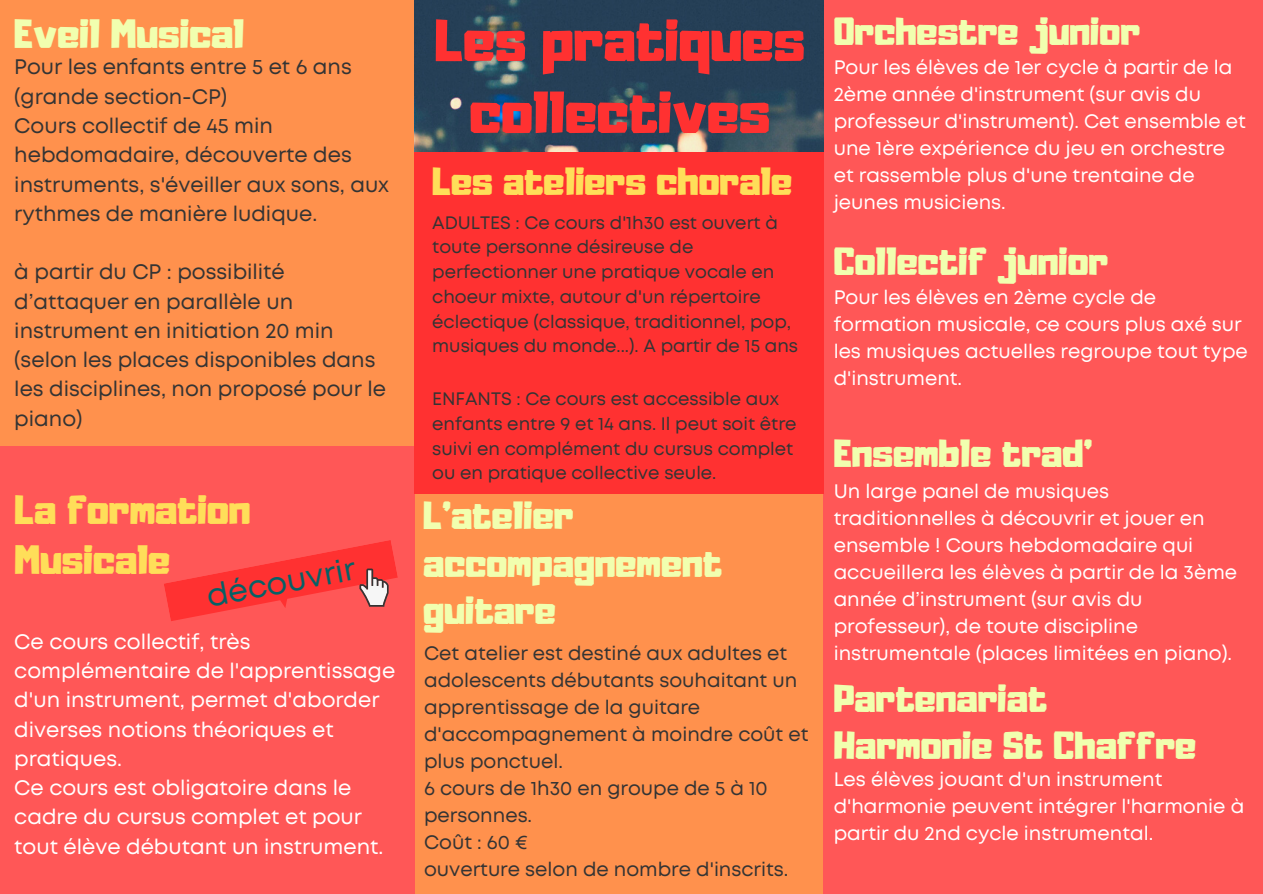
<style>
.page{position:relative;width:1263px;height:894px;background:#fff}
.page>*{position:absolute;margin:0;border:0;box-sizing:border-box;transform-origin:0 0}
.t1{font:52.05px "Adumu";color:#ff3131}
.t2{font:36px "Adumu";color:#ffde59}
.t3{font:36px "Adumu";color:#f1ffaf}
.t4{font:34.5px/47.2px "Adumu";color:#f1ffaf}
.t5{font:34.5px "Adumu";color:#ffde59}
.t6{font:31.2px "Mont";color:#066166}
.t7{font:21px/29.2px "Mont";color:#343434}
.t8{font:21px/29.2px "Mont";color:#fff}
.t9{font:19.5px/27px "Mont";color:#fff}
.t10{font:19.5px/27px "Mont";color:#343434}
.t11{font:18px/24.8px "Mont";color:#343434}
</style>
<div class="page">
<div style="left:0;top:0;width:1263px;height:893px;background:#ff914d"></div>
<div style="left:823px;top:0;width:440px;height:893px;background:#ff5757"></div>
<img style="left:414px;top:0;width:410px;height:446px">
<div style="left:0;top:446px;width:414px;height:447px;background:#ff5757"></div>
<div style="left:414px;top:152px;width:409px;height:341px;background:#ff3131"></div>
<svg style="left:164px;top:540px;width:234px;height:81px"></svg>
<p class="t3" style="left:14px;top:19px;width:232px">Eveil Musical</p>
<p class="t7" style="left:14px;top:54px;width:339px">Pour les enfants entre 5 et 6 ans (grande section-CP)</p>
<p class="t7" style="left:14px;top:112px;width:376px">Cours collectif de 45 min hebdomadaire, découverte des instruments, s'éveiller aux sons, aux rythmes de manière ludique.</p>
<p class="t7" style="left:14px;top:259px;width:373px">à partir du CP : possibilité d’attaquer en parallèle un instrument en initiation 20 min (selon les places disponibles dans les disciplines, non proposé pour le piano)</p>
<p class="t2" style="left:15px;top:495px;width:237px">La formation</p>
<p class="t2" style="left:15px;top:545px;width:157px">Musicale</p>
<p class="t6" style="left:205px;top:585px;width:152px;rotate:-11deg">découvrir</p>
<p class="t8" style="left:14px;top:628px;width:382px">Ce cours collectif, très complémentaire de l'apprentissage d'un instrument, permet d'aborder diverses notions théoriques et pratiques.</p>
<p class="t8" style="left:14px;top:774px;width:371px">Ce cours est obligatoire dans le cadre du cursus complet et pour tout élève débutant un instrument.</p>
<p class="t1" style="left:435px;top:19px;width:372px">Les pratiques</p>
<p class="t1" style="left:469px;top:91px;width:302px">collectives</p>
<p class="t5" style="left:432px;top:167px;width:362px">Les ateliers chorale</p>
<p class="t11" style="left:432px;top:211px;width:367px">ADULTES : Ce cours d'1h30 est ouvert à toute personne désireuse de perfectionner une pratique vocale en choeur mixte, autour d'un répertoire éclectique (classique, traditionnel, pop, musiques du monde...). A partir de 15 ans</p>
<p class="t11" style="left:432px;top:388px;width:366px">ENFANTS : Ce cours est accessible aux enfants entre 9 et 14 ans. Il peut soit être suivi en complément du cursus complet ou en pratique collective seule.</p>
<p class="t4" style="left:423px;top:495px;width:300px">L'atelier accompagnement guitare</p>
<p class="t10" style="left:424px;top:641px;width:386px">Cet atelier est destiné aux adultes et adolescents débutants souhaitant un apprentissage de la guitare d'accompagnement à moindre coût et plus ponctuel.</p>
<p class="t10" style="left:424px;top:776px;width:345px">6 cours de 1h30 en groupe de 5 à 10 personnes.</p>
<p class="t10" style="left:424px;top:830px;width:105px">Coût : 60 €</p>
<p class="t10" style="left:424px;top:857px;width:366px">ouverture selon de nombre d'inscrits.</p>
<p class="t4" style="left:834px;top:11px;width:308px">Orchestre junior</p>
<p class="t9" style="left:834px;top:55px;width:414px">Pour les élèves de 1er cycle à partir de la 2ème année d'instrument (sur avis du professeur d'instrument). Cet ensemble et une 1ère expérience du jeu en orchestre et rassemble plus d'une trentaine de jeunes musiciens.</p>
<p class="t4" style="left:834px;top:241px;width:276px">Collectif junior</p>
<p class="t9" style="left:834px;top:285px;width:416px">Pour les élèves en 2ème cycle de formation musicale, ce cours plus axé sur les musiques actuelles regroupe tout type d'instrument.</p>
<p class="t4" style="left:834px;top:432px;width:260px">Ensemble trad'</p>
<p class="t9" style="left:834px;top:478px;width:405px">Un large panel de musiques traditionnelles à découvrir et jouer en ensemble ! Cours hebdomadaire qui accueillera les élèves à partir de la 3ème année d’instrument (sur avis du professeur), de toute discipline instrumentale (places limitées en piano).</p>
<p class="t4" style="left:834px;top:677px;width:215px">Partenariat</p>
<p class="t4" style="left:834px;top:724px;width:364px">Harmonie St Chaffre</p>
<p class="t9" style="left:834px;top:767px;width:412px">Les élèves jouant d'un instrument d'harmonie peuvent intégrer l'harmonie à partir du 2nd cycle instrumental.</p>
</div>
